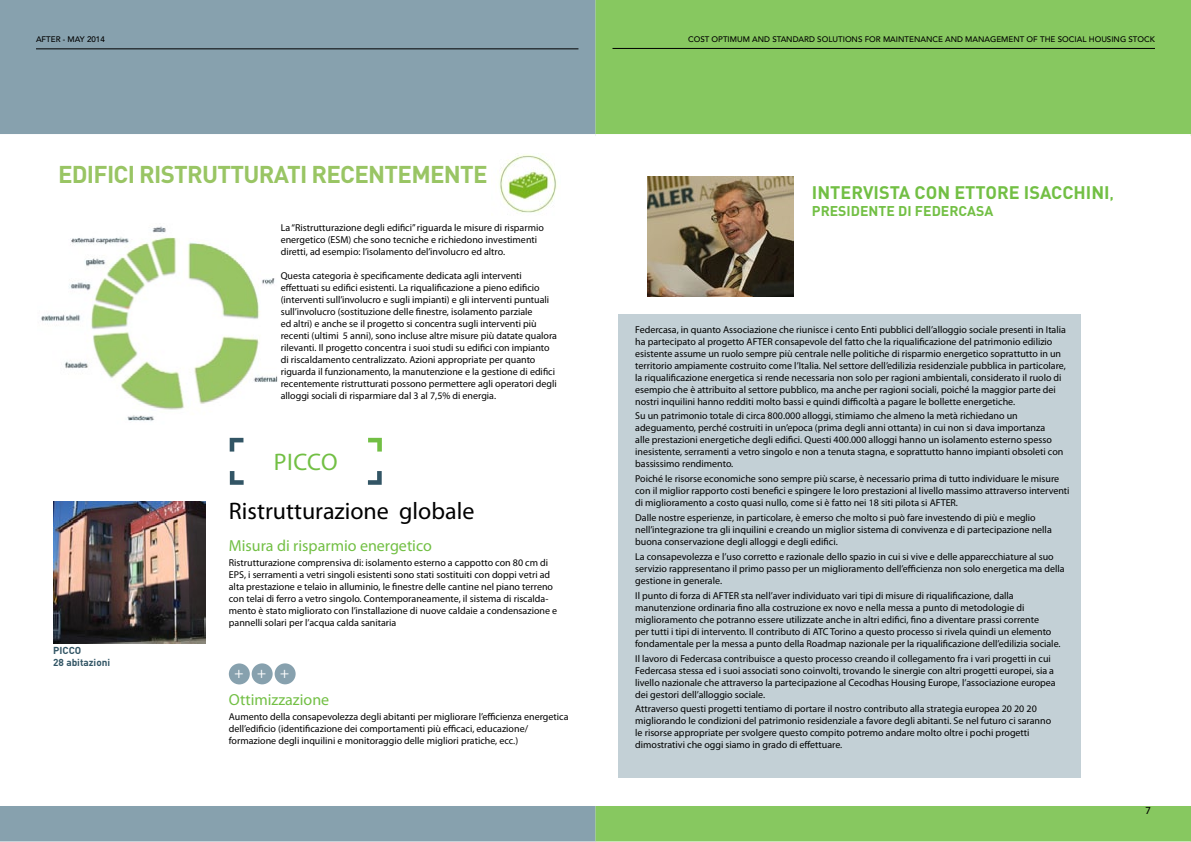
<style>
.page{position:relative;width:1191px;height:842px;background:#fff}
.page>*{position:absolute;margin:0;border:0;box-sizing:border-box;transform-origin:0 0}
.t1{font:700 24px "DIN";letter-spacing:-.03em;color:#99c564}
.t2{font:24px "Myriad Pro";color:#000}
.t3{font:24px "Myriad Pro";color:#72bf44}
.t4{font:700 18px "DIN";color:#72bf44}
.t5{font:16px "Myriad Pro";color:#72bf44}
.t6{font:15.2px "Myriad Pro";color:#fff}
.t7{font:700 14px "DIN";color:#72bf44}
.t8{font:10px/12px "Myriad Pro";color:#000}
.t9{font:700 10px/12px "DIN";color:#325565}
.t10{font:500 10px "Avenir";color:#000}
.t11{font:500 8px "Avenir";color:#000}
.s1{font-size:14px}
</style>
<div class="page">
<div style="left:0;top:0;width:595px;height:134px;background:#87a1ae"></div>
<div style="left:595px;top:0;width:596px;height:136px;background:#87c860"></div>
<svg style="left:0;top:806px;width:1191px;height:36px;background:#88b588"></svg>
<hr style="left:36px;top:49px;width:542px;height:1px;background:#000">
<hr style="left:612px;top:48px;width:543px;height:1px;background:#000">
<div style="left:618px;top:315px;width:462px;height:463px;background:#c3d0d6"></div>
<svg style="left:230px;top:438px;width:13px;height:14px"></svg>
<svg style="left:230px;top:471px;width:14px;height:14px"></svg>
<svg style="left:368px;top:438px;width:14px;height:14px"></svg>
<svg style="left:368px;top:471px;width:14px;height:14px"></svg>
<div style="left:229px;top:663px;width:21px;height:21px;background:#87a1ae;border-radius:50%"></div>
<div style="left:252px;top:663px;width:21px;height:21px;background:#87a1ae;border-radius:50%"></div>
<div style="left:274px;top:663px;width:22px;height:21px;background:#87a1ae;border-radius:50%"></div>
<img style="left:499px;top:154px;width:58px;height:59px">
<img style="left:647px;top:177px;width:147px;height:120px">
<img style="left:41px;top:226px;width:237px;height:195px">
<img style="left:53px;top:501px;width:153px;height:142px">
<p class="t11" style="left:36px;top:35px;width:70px">AFTER - May 2014</p>
<p class="t11" style="left:688px;top:35px;width:468px">COST OPTIMUM AND STANDARD SOLUTIONS FOR MAINTENANCE AND MANAGEMENT OF THE SOCIAL HOUSING STOCK</p>
<h1 class="t1" style="left:58px;top:158px;width:431px">EDIFICI RISTRUTTURATI RECENTEMENTE</h1>
<p class="t8" style="left:281px;top:222px;width:265px">La “Ristrutturazione degli edifici” riguarda le misure di risparmio energetico (ESM) che sono tecniche e richiedono investimenti diretti, ad esempio: l’isolamento del’involucro ed altro.</p>
<p class="t8" style="left:281px;top:270px;width:278px">Questa categoria è specificamente dedicata agli interventi effettuati su edifici esistenti. La riqualificazione a pieno edificio (interventi sull’involucro e sugli impianti) e gli interventi puntuali sull’involucro (sostituzione delle finestre, isolamento parziale<br>ed altri) e anche se il progetto si concentra sugli interventi più recenti (ultimi 5 anni), sono incluse altre misure più datate qualora rilevanti. Il progetto concentra i suoi studi su edifici con impianto di riscaldamento centralizzato. Azioni appropriate per quanto riguarda il funzionamento, la manutenzione e la gestione di edifici recentemente ristrutturati possono permettere agli operatori degli alloggi sociali di risparmiare dal 3 al 7,5% di energia.</p>
<h1 class="t3" style="left:274px;top:447px;width:64px">PICCO</h1>
<p class="t9" style="left:53px;top:643px;width:59px">PICCO<br>28 ABITAZIONI</p>
<h1 class="t2" style="left:229px;top:497px;width:247px">Ristrutturazione globale</h1>
<h3 class="t5" style="left:229px;top:535px;width:204px">Misura di risparmio energetico</h3>
<p class="t8" style="left:229px;top:556px;width:330px">Ristrutturazione comprensiva di: isolamento esterno a cappotto con 80 cm di EPS, i serramenti a vetri singoli esistenti sono stati sostituiti con doppi vetri ad alta prestazione e telaio in alluminio, le finestre delle cantine nel piano terreno con telai di ferro a vetro singolo. Contemporaneamente, il sistema di riscalda&shy;mento è stato migliorato con l’installazione di nuove caldaie a condensazione e pannelli solari per l’acqua calda sanitaria</p>
<h3 class="t6" style="left:234px;top:664px;width:57px">+++</h3>
<h3 class="t5" style="left:229px;top:690px;width:102px">Ottimizzazione</h3>
<p class="t8" style="left:229px;top:711px;width:341px">Aumento della consapevolezza degli abitanti per migliorare l’efficienza energetica dell’edificio (identificazione dei comportamenti più efficaci, educazione/ formazione degli inquilini e monitoraggio delle migliori pratiche, ecc.)</p>
<h2 class="t4" style="left:812px;top:181px;width:18px">INTER</h2>
<h2 class="t4" style="left:863px;top:181px;width:21px">VISTA</h2>
<h2 class="t4" style="left:914px;top:181px;width:13px">CON</h2>
<h2 class="t4" style="left:954px;top:181px;width:23px">ETTORE</h2>
<h2 class="t4" style="left:1023px;top:181px;width:18px">ISACC</h2>
<h2 class="t4" style="left:1073px;top:181px;width:42px">HINI<span class="s1">,</span></h2>
<h3 class="t7" style="left:812px;top:202px;width:18px">PRESIDENTE</h3>
<h3 class="t7" style="left:898px;top:202px;width:35px">DI FEDERCASA</h3>
<p class="t8" style="left:635px;top:323px;width:432px">Federcasa, in quanto Associazione che riunisce i cento Enti pubblici dell’alloggio sociale presenti in Italia ha partecipato al progetto AFTER consapevole del fatto che la riqualificazione del patrimonio edilizio esistente assume un ruolo sempre più centrale nelle politiche di risparmio energetico soprattutto in un territorio ampiamente costruito come l’Italia. Nel settore dell’edilizia residenziale pubblica in particolare, la riqualificazione energetica si rende necessaria non solo per ragioni ambientali, considerato il ruolo di esempio che è attribuito al settore pubblico, ma anche per ragioni sociali, poiché la maggior parte dei nostri inquilini hanno redditi molto bassi e quindi difficoltà a pagare le bollette energetiche.</p>
<p class="t8" style="left:635px;top:410px;width:430px">Su un patrimonio totale di circa 800.000 alloggi, stimiamo che almeno la metà richiedano un adeguamento, perché costruiti in un’epoca (prima degli anni ottanta) in cui non si dava importanza<br>alle prestazioni energetiche degli edifici. Questi 400.000 alloggi hanno un isolamento esterno spesso inesistente, serramenti a vetro singolo e non a tenuta stagna, e soprattutto hanno impianti obsoleti con bassissimo rendimento.</p>
<p class="t8" style="left:635px;top:473px;width:436px">Poiché le risorse economiche sono sempre più scarse, è necessario prima di tutto individuare le misure con il miglior rapporto costi benefici e spingere le loro prestazioni al livello massimo attraverso interventi di miglioramento a costo quasi nullo, come si è fatto nei 18 siti pilota si AFTER.</p>
<p class="t8" style="left:635px;top:512px;width:418px">Dalle nostre esperienze, in particolare, è emerso che molto si può fare investendo di più e meglio nell’integrazione tra gli inquilini e creando un miglior sistema di convivenza e di partecipazione nella buona conservazione degli alloggi e degli edifici.</p>
<p class="t8" style="left:635px;top:550px;width:431px">La consapevolezza e l’uso corretto e razionale dello spazio in cui si vive e delle apparecchiature al suo servizio rappresentano il primo passo per un miglioramento dell’efficienza non solo energetica ma della gestione in generale.</p>
<p class="t8" style="left:635px;top:589px;width:427px">Il punto di forza di AFTER sta nell’aver individuato vari tipi di misure di riqualificazione, dalla manutenzione ordinaria fino alla costruzione ex novo e nella messa a punto di metodologie di miglioramento che potranno essere utilizzate anche in altri edifici, fino a diventare prassi corrente<br>per tutti i tipi di intervento. Il contributo di ATC Torino a questo processo si rivela quindi un elemento fondamentale per la messa a punto della Roadmap nazionale per la riqualificazione dell’edilizia sociale.</p>
<p class="t8" style="left:635px;top:652px;width:422px">Il lavoro di Federcasa contribuisce a questo processo creando il collegamento fra i vari progetti in cui Federcasa stessa ed i suoi associati sono coinvolti, trovando le sinergie con altri progetti europei, sia a livello nazionale che attraverso la partecipazione al Cecodhas Housing Europe, l’associazione europea dei gestori dell’alloggio sociale.</p>
<p class="t8" style="left:635px;top:703px;width:417px">Attraverso questi progetti tentiamo di portare il nostro contributo alla strategia europea 20 20 20 migliorando le condizioni del patrimonio residenziale a favore degli abitanti. Se nel futuro ci saranno le risorse appropriate per svolgere questo compito potremo andare molto oltre i pochi progetti dimostrativi che oggi siamo in grado di effettuare.</p>
<p class="t10" style="left:1145px;top:804px;width:7px">7</p>
</div>
